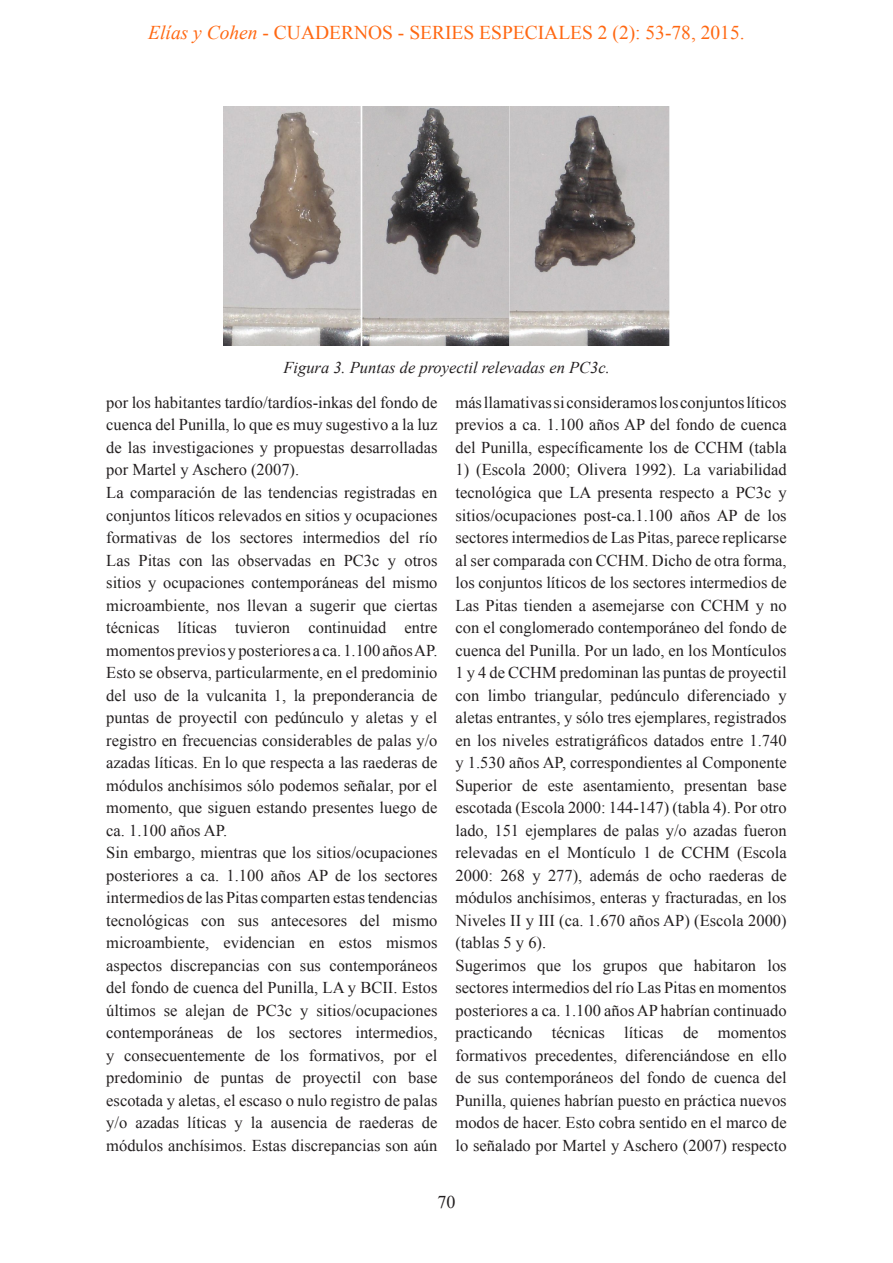
<style>
.page{position:relative;width:893px;height:1263px;background:#fff}
.page>*{position:absolute;margin:0;border:0;box-sizing:border-box;transform-origin:0 0}
.t1{font:19.5px "Times New Roman";color:#ff6812}
.t2{font:18px "Times New Roman";color:#231f20}
.t3{font:16.5px/22.5px "Times New Roman";color:#231f20;text-align:justify}
.t4{font:italic 16.5px "Times New Roman";color:#231f20}
.s1{font-style:italic}
</style>
<div class="page">
<img style="left:223px;top:106px;width:447px;height:239px">
<p class="t1" style="left:148px;top:19px;width:598px"><span class="s1">Elías y Cohen</span> - CUADERNOS - SERIES ESPECIALES 2 (2): 53-78, 2015.</p>
<p class="t4" style="left:283px;top:356px;width:328px">Figura 3. Puntas de proyectil relevadas en PC3c.</p>
<p class="t3" style="left:106px;top:391px;width:333px">por los habitantes tardío/tardíos-inkas del fondo de cuenca del Punilla, lo que es muy sugestivo a la luz de las investigaciones y propuestas desarrolladas por Martel y Aschero (2007).</p>
<p class="t3" style="left:106px;top:481px;width:333px">La comparación de las tendencias registradas en conjuntos líticos relevados en sitios y ocupaciones formativas de los sectores intermedios del río Las Pitas con las observadas en PC3c y otros sitios y ocupaciones contemporáneas del mismo microambiente, nos llevan a sugerir que ciertas técnicas líticas tuvieron continuidad entre momentos previos y posteriores a ca. 1.100 años AP.<br>Esto se observa, particularmente, en el predominio del uso de la vulcanita 1, la preponderancia de puntas de proyectil con pedúnculo y aletas y el registro en frecuencias considerables de palas y/o azadas líticas. En lo que respecta a las raederas de módulos anchísimos sólo podemos señalar, por el momento, que siguen estando presentes luego de ca. 1.100 años AP.</p>
<p class="t3" style="left:106px;top:841px;width:333px">Sin embargo, mientras que los sitios/ocupaciones posteriores a ca. 1.100 años AP de los sectores intermedios de las Pitas comparten estas tendencias tecnológicas con sus antecesores del mismo microambiente, evidencian en estos mismos aspectos discrepancias con sus contemporáneos del fondo de cuenca del Punilla, LA y BCII. Estos últimos se alejan de PC3c y sitios/ocupaciones contemporáneas de los sectores intermedios, y consecuentemente de los formativos, por el predominio de puntas de proyectil con base escotada y aletas, el escaso o nulo registro de palas y/o azadas líticas y la ausencia de raederas de módulos anchísimos. Estas discrepancias son aún</p>
<p class="t3" style="left:455px;top:391px;width:333px">más llamativas si consideramos los conjuntos líticos previos a ca. 1.100 años AP del fondo de cuenca del Punilla, específicamente los de CCHM (tabla</p>
<p class="t3" style="left:455px;top:458px;width:333px">1) (Escola 2000; Olivera 1992). La variabilidad tecnológica que LA presenta respecto a PC3c y sitios/ocupaciones post-ca.1.100 años AP de los sectores intermedios de Las Pitas, parece replicarse al ser comparada con CCHM. Dicho de otra forma, los conjuntos líticos de los sectores intermedios de Las Pitas tienden a asemejarse con CCHM y no con el conglomerado contemporáneo del fondo de cuenca del Punilla. Por un lado, en los Montículos 1 y 4 de CCHM predominan las puntas de proyectil con limbo triangular, pedúnculo diferenciado y aletas entrantes, y sólo tres ejemplares, registrados en los niveles estratigráficos datados entre 1.740 y 1.530 años AP, correspondientes al Componente Superior de este asentamiento, presentan base escotada (Escola 2000: 144-147) (tabla 4). Por otro lado, 151 ejemplares de palas y/o azadas fueron relevadas en el Montículo 1 de CCHM (Escola 2000: 268 y 277), además de ocho raederas de módulos anchísimos, enteras y fracturadas, en los Niveles II y III (ca. 1.670 años AP) (Escola 2000) (tablas 5 y 6).</p>
<p class="t3" style="left:455px;top:953px;width:333px">Sugerimos que los grupos que habitaron los sectores intermedios del río Las Pitas en momentos posteriores a ca. 1.100 años AP habrían continuado practicando técnicas líticas de momentos formativos precedentes, diferenciándose en ello de sus contemporáneos del fondo de cuenca del Punilla, quienes habrían puesto en práctica nuevos modos de hacer. Esto cobra sentido en el marco de lo señalado por Martel y Aschero (2007) respecto</p>
<p class="t2" style="left:437px;top:1189px;width:19px">70</p>
</div>
